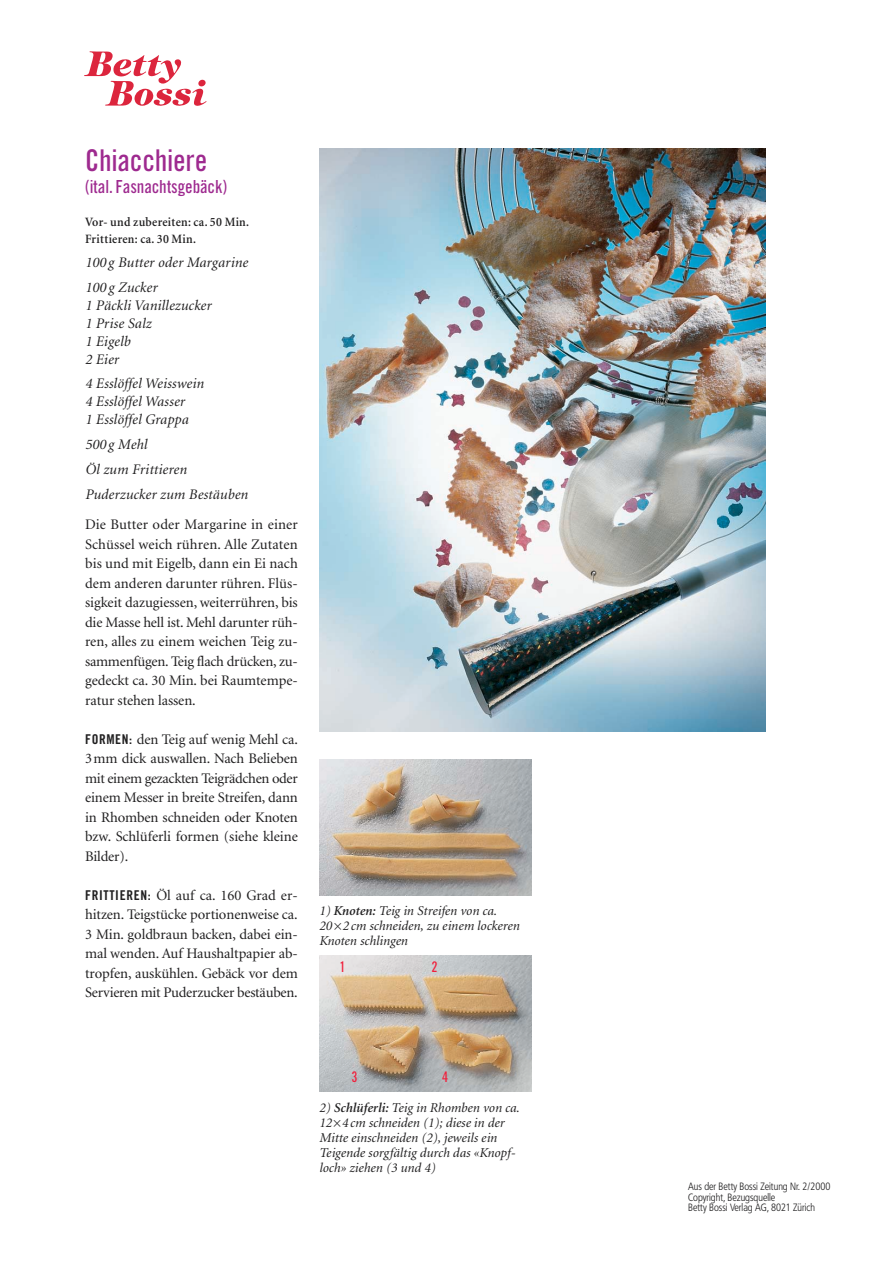
<style>
.page{position:relative;width:893px;height:1263px;background:#fff}
.page>*{position:absolute;margin:0;border:0;box-sizing:border-box;transform-origin:0 0}
.t1{font:600 30px "Trade Gothic BB Cond";letter-spacing:-.01em;color:#9e2a8f;scale:.95 1}
.t2{font:600 18px "Trade Gothic BB Cond";letter-spacing:-.01em;color:#9e2a8f;scale:.95 1}
.t3{font:14.7px/19.5px "Minion BB Regular";letter-spacing:-.005em;color:#201f20;text-align:justify}
.t4{font:14.7px/18px "Minion BB Italic";letter-spacing:.01em;color:#201f20}
.t5{font:600 14.7px "Trade Gothic BB Cond";color:#f0203c;scale:.95 1}
.t6{font:13.5px/14.9px "Minion BB Italic";color:#201f20}
.t7{font:12.75px/16.5px "Minion BB Semibold";letter-spacing:.025em;color:#201f20;scale:.95 1}
.t8{font:10.5px/10.5px "Frutiger BB Con Light";color:#201f20}
.s1{font-family:"Trade Gothic BB Cond";font-weight:700;font-size:13.5px}
.s2{font-family:"Minion BB Semibold";font-style:italic}
</style>
<div class="page">
<svg style="left:84px;top:51px;width:123px;height:55px"></svg>
<img style="left:319px;top:149px;width:446px;height:582px">
<img style="left:319px;top:759px;width:212px;height:137px">
<img style="left:319px;top:955px;width:212px;height:137px">
<h1 class="t1" style="left:85px;top:150px;width:130px">Chiacchiere</h1>
<p class="t2" style="left:85px;top:180px;width:151px">(ital. Fasnachtsgebäck)</p>
<p class="t7" style="left:85px;top:215px;width:174px">Vor- und zubereiten: ca. 50 Min.<br>Frittieren: ca. 30 Min.</p>
<p class="t4" style="left:85px;top:251px;width:164px;line-height:24.8px">100 g Butter oder Margarine<br>100 g Zucker</p>
<p class="t4" style="left:85px;top:297px;width:128px">1 Päckli Vanillezucker<br>1 Prise Salz<br>1 Eigelb<br>2 Eier</p>
<p class="t4" style="left:85px;top:376px;width:120px">4 Esslöffel Weisswein<br>4 Esslöffel Wasser<br>1 Esslöffel Grappa</p>
<p class="t4" style="left:85px;top:433px;width:164px;line-height:24.8px">500 g Mehl<br>Öl zum Frittieren<br>Puderzucker zum Bestäuben</p>
<p class="t3" style="left:85px;top:516px;width:214px">Die Butter oder Margarine in einer Schüssel weich rühren. Alle Zutaten bis und mit Eigelb, dann ein Ei nach dem anderen darunter rühren. Flüs&shy;sigkeit dazugiessen, weiterrühren, bis die Masse hell ist. Mehl darunter rüh&shy;ren, alles zu einem weichen Teig zu&shy;sammenfügen. Teig flach drücken, zu&shy;gedeckt ca. 30 Min. bei Raumtempe&shy;ratur stehen lassen.</p>
<p class="t3" style="left:85px;top:730px;width:214px"><span class="s1">FORMEN:</span> den Teig auf wenig Mehl ca.<br>3mm dick auswallen. Nach Belieben mit einem gezackten Teigrädchen oder einem Messer in breite Streifen, dann in Rhomben schneiden oder Knoten bzw. Schlüferli formen (siehe kleine Bilder).</p>
<p class="t3" style="left:85px;top:886px;width:214px"><span class="s1">FRITTIEREN:</span> Öl auf ca. 160 Grad er&shy;hitzen. Teigstücke portionenweise ca.<br>3 Min. goldbraun backen, dabei ein&shy;mal wenden. Auf Haushaltpapier ab&shy;tropfen, auskühlen. Gebäck vor dem Servieren mit Puderzucker bestäuben.</p>
<p class="t6" style="left:319px;top:905px;width:202px">1) <span class="s2">Knoten:</span> Teig in Streifen von ca.<br>20◊2 cm schneiden, zu einem lockeren<br>Knoten schlingen</p>
<p class="t5" style="left:339px;top:962px;width:8px">1</p>
<p class="t5" style="left:431px;top:962px;width:8px">2</p>
<p class="t5" style="left:351px;top:1072px;width:8px">3</p>
<p class="t5" style="left:442px;top:1072px;width:8px">4</p>
<p class="t6" style="left:319px;top:1102px;width:202px">2) <span class="s2">Schlüferli:</span> Teig in Rhomben von ca.<br>12◊4 cm schneiden (1); diese in der Mitte einschneiden (2), jeweils ein Teigende sorgfältig durch das «Knopf&shy;loch» ziehen (3 und 4)</p>
<p class="t8" style="left:688px;top:1182px;width:144px">Aus der Betty Bossi Zeitung Nr. 2/2000<br>Copyright, Bezugsquelle<br>Betty Bossi Verlag AG, 8021 Zürich</p>
</div>
